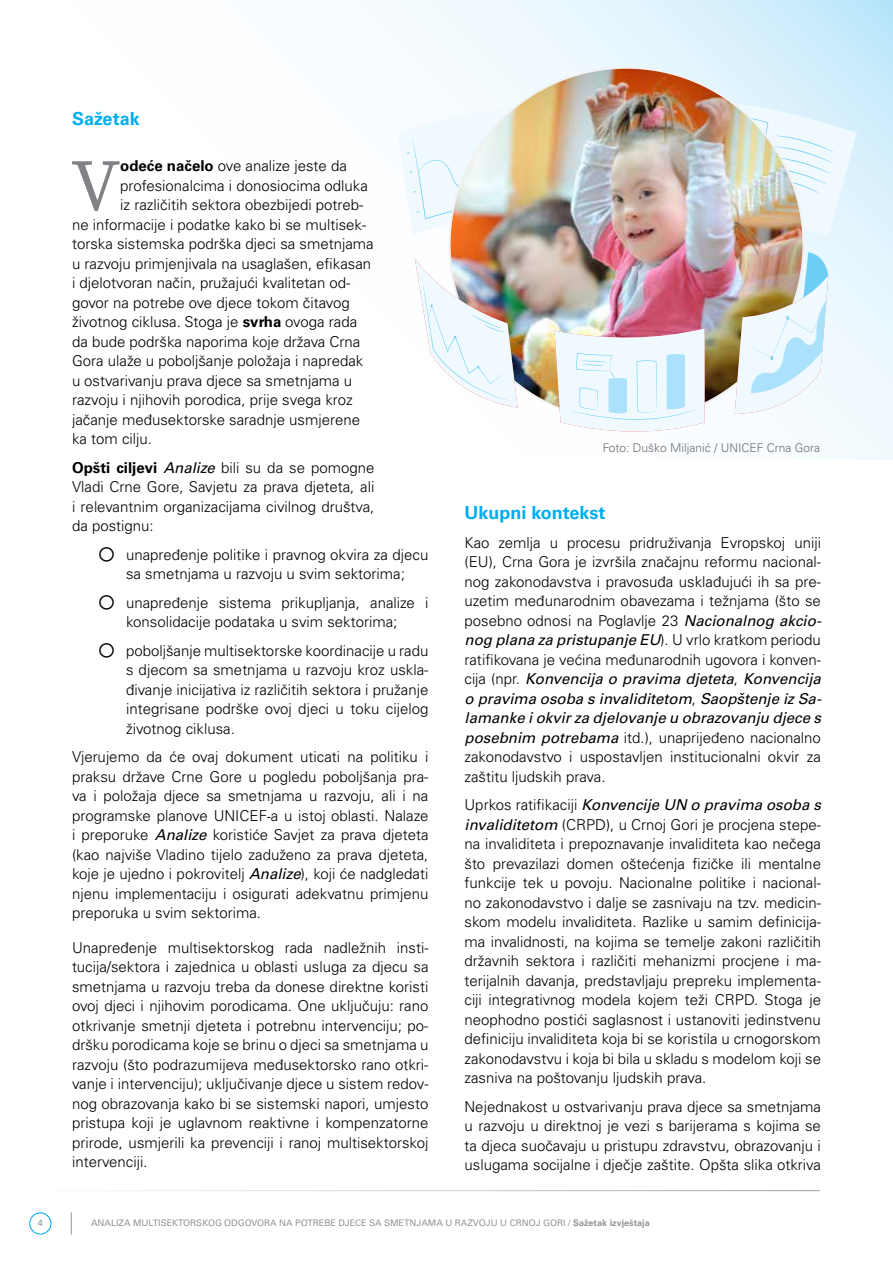
<style>
.page{position:relative;width:893px;height:1263px;background:#fff}
.page>*{position:absolute;margin:0;border:0;box-sizing:border-box;transform-origin:0 0}
.t1{font:73.35px "Source Serif Pro";color:#808285}
.t2{font:700 18px "Univers LT Pro 65";color:#00aeef}
.t3{font:300 15px/19.5px "Univers LT Pro 45";color:#000;text-align:justify}
.t4{font:italic 15px/19.5px "Univers LT Pro 55";color:#000;text-align:justify}
.t5{font:300 12px "Univers LT Pro 45";color:#6d6e71}
.t6{font:9px "Univers LT Pro 55 Roman";color:#939598}
.s1{font-family:"Univers LT Pro 65";font-weight:700}
.s2{font-family:"Univers LT Pro 55";font-weight:400;font-style:italic}
.s3{font-family:"Arial Narrow";font-weight:400;font-size:13.5px}
.s4{font-family:"Univers LT Pro 45";font-weight:300;font-style:normal}
</style>
<div class="page">
<svg style="left:29px;top:1212px;width:22px;height:22px"></svg>
<svg style="left:71px;top:1212px;width:1px;height:22px"></svg>
<svg style="left:398px;top:0;width:495px;height:459px"></svg>
<svg style="left:398px;top:103px;width:52px;height:131px"></svg>
<svg style="left:803px;top:100px;width:54px;height:137px"></svg>
<img style="left:450px;top:68px;width:353px;height:348px">
<svg style="left:555px;top:328px;width:150px;height:107px"></svg>
<img style="left:415px;top:258px;width:103px;height:150px">
<img style="left:735px;top:252px;width:93px;height:162px">
<p class="t2" style="left:72px;top:108px;width:69px">Sažetak</p>
<h1 class="t1" style="left:71px;top:143px;width:51px">V</h1>
<p class="t3" style="left:120px;top:156px;width:228px"><span class="s1">odeće načelo</span> ove analize jeste da</p>
<p class="t3" style="left:120px;top:176px;width:249px">profesionalcima i donosiocima odluka</p>
<p class="t3" style="left:120px;top:195px;width:245px">iz različitih sektora obezbijedi potreb-</p>
<p class="t3" style="left:72px;top:215px;width:296px">ne informacije i podatke kako bi se multisek-</p>
<p class="t3" style="left:72px;top:234px;width:303px">torska sistemska podrška djeci sa smetnjama</p>
<p class="t3" style="left:72px;top:254px;width:301px">u razvoju primjenjivala na usaglašen, efikasan</p>
<p class="t3" style="left:72px;top:273px;width:280px">i djelotvoran način, pružajući kvalitetan od-</p>
<p class="t3" style="left:72px;top:293px;width:279px">govor na potrebe ove djece tokom čitavog</p>
<p class="t3" style="left:72px;top:312px;width:287px">životnog ciklusa. Stoga je <span class="s1">svrha</span> ovoga rada</p>
<p class="t3" style="left:72px;top:332px;width:290px">da bude podrška naporima koje država Crna</p>
<p class="t3" style="left:72px;top:351px;width:293px">Gora ulaže u poboljšanje položaja i napredak</p>
<p class="t3" style="left:72px;top:371px;width:282px">u ostvarivanju prava djece sa smetnjama u</p>
<p class="t3" style="left:72px;top:390px;width:282px">razvoju i njihovih porodica, prije svega kroz</p>
<p class="t3" style="left:72px;top:410px;width:290px">jačanje međusektorske saradnje usmjerene</p>
<p class="t3" style="left:72px;top:429px;width:82px">ka tom cilju.</p>
<p class="t3" style="left:72px;top:458px;width:304px"><span class="s1">Opšti ciljevi</span> <span class="s2">Analize</span> bili su da se pomogne Vladi Crne Gore, Savjetu za prava djeteta, ali i relevantnim organizacijama civilnog društva, da postignu:</p>
<p class="t3" style="left:126px;top:545px;width:304px">unapređenje politike i pravnog okvira za djecu sa smetnjama u razvoju u svim sektorima;</p>
<p class="t3" style="left:126px;top:593px;width:304px">unapređenje sistema prikupljanja, analize i konsolidacije podataka u svim sektorima;</p>
<p class="t3" style="left:126px;top:641px;width:304px">poboljšanje multisektorske koordinacije u radu s djecom sa smetnjama u razvoju kroz uskla&shy;đivanje inicijativa iz različitih sektora i pružanje integrisane podrške ovoj djeci u toku cijelog životnog ciklusa.</p>
<p class="t3" style="left:72px;top:747px;width:358px">Vjerujemo da će ovaj dokument uticati na politiku i praksu države Crne Gore u pogledu poboljšanja pra&shy;va i položaja djece sa smetnjama u razvoju, ali i na programske planove UNICEF<span class="s3">-</span>a u istoj oblasti. Nalaze i preporuke <span class="s2">Analize</span> koristiće Savjet za prava djeteta (kao najviše Vladino tijelo zaduženo za prava djeteta, koje je ujedno i pokrovitelj <span class="s2">Analize</span>), koji će nadgledati njenu implementaciju i osigurati adekvatnu primjenu preporuka u svim sektorima.</p>
<p class="t3" style="left:72px;top:938px;width:358px">Unapređenje multisektorskog rada nadležnih insti&shy;tucija/sektora i zajednica u oblasti usluga za djecu sa smetnjama u razvoju treba da donese direktne koristi ovoj djeci i njihovim porodicama. One uključuju: rano otkrivanje smetnji djeteta i potrebnu intervenciju; po&shy;dršku porodicama koje se brinu o djeci sa smetnjama u razvoju (što podrazumijeva međusektorsko rano otkri&shy;vanje i intervenciju); uključivanje djece u sistem redov&shy;nog obrazovanja kako bi se sistemski napori, umjesto pristupa koji je uglavnom reaktivne i kompenzatorne prirode, usmjerili ka prevenciji i ranoj multisektorskoj intervenciji.</p>
<p class="t5" style="left:603px;top:440px;width:219px">Foto: Duško Miljanić / UNICEF Crna Gora</p>
<p class="t2" style="left:464px;top:502px;width:143px">Ukupni kontekst</p>
<p class="t3" style="left:464px;top:533px;width:358px">Kao zemlja u procesu pridruživanja Evropskoj uniji (EU), Crna Gora je izvršila značajnu reformu nacional&shy;nog zakonodavstva i pravosuđa usklađujući ih sa pre&shy;uzetim međunarodnim obavezama i težnjama (što se posebno odnosi na Poglavlje 23 <span class="s2">Nacionalnog akcio-</span></p>
<p class="t4" style="left:464px;top:630px;width:358px">nog plana za pristupanje EU<span class="s4">). U vrlo kratkom periodu</span></p>
<p class="t3" style="left:464px;top:650px;width:358px">ratifikovana je većina međunarodnih ugovora i konven-</p>
<p class="t4" style="left:464px;top:669px;width:358px"><span class="s4">cija (npr.</span> Konvencija o pravima djeteta<span class="s4">,</span> Konvencija o pravima osoba s invaliditetom<span class="s4">,</span> Saopštenje iz Sa&shy;lamanke i okvir za djelovanje u obrazovanju djece s</p>
<p class="t3" style="left:464px;top:728px;width:358px"><span class="s2">posebnim potrebama</span> itd.), unaprijeđeno nacionalno zakonodavstvo i uspostavljen institucionalni okvir za zaštitu ljudskih prava.</p>
<p class="t4" style="left:464px;top:795px;width:358px"><span class="s4">Uprkos ratifikaciji</span> Konvencije UN o pravima osoba s</p>
<p class="t3" style="left:464px;top:815px;width:358px"><span class="s2">invaliditetom</span> (CRPD), u Crnoj Gori je procjena stepe&shy;na invaliditeta i prepoznavanje invaliditeta kao nečega što prevazilazi domen oštećenja fizičke ili mentalne funkcije tek u povoju. Nacionalne politike i nacional&shy;no zakonodavstvo i dalje se zasnivaju na tzv. medicin&shy;skom modelu invaliditeta. Razlike u samim definicija&shy;ma invalidnosti, na kojima se temelje zakoni različitih državnih sektora i različiti mehanizmi procjene i ma&shy;terijalnih davanja, predstavljaju prepreku implementa&shy;ciji integrativnog modela kojem teži CRPD. Stoga je neophodno postići saglasnost i ustanoviti jedinstvenu definiciju invaliditeta koja bi se koristila u crnogorskom zakonodavstvu i koja bi bila u skladu s modelom koji se zasniva na poštovanju ljudskih prava.</p>
<p class="t3" style="left:464px;top:1097px;width:358px">Nejednakost u ostvarivanju prava djece sa smetnjama u razvoju u direktnoj je vezi s barijerama s kojima se ta djeca suočavaju u pristupu zdravstvu, obrazovanju i uslugama socijalne i dječje zaštite. Opšta slika otkriva</p>
<p class="t6" style="left:38px;top:1217px;width:7px">4</p>
<p class="t6" style="left:91px;top:1218px;width:560px">ANALIZA MULTISEKTORSKOG ODGOVORA NA POTREBE DJECE SA SMETNJAMA U RAZVOJU U CRNOJ GORI / <span class="s1">Sažetak izvještaja</span></p>
</div>
